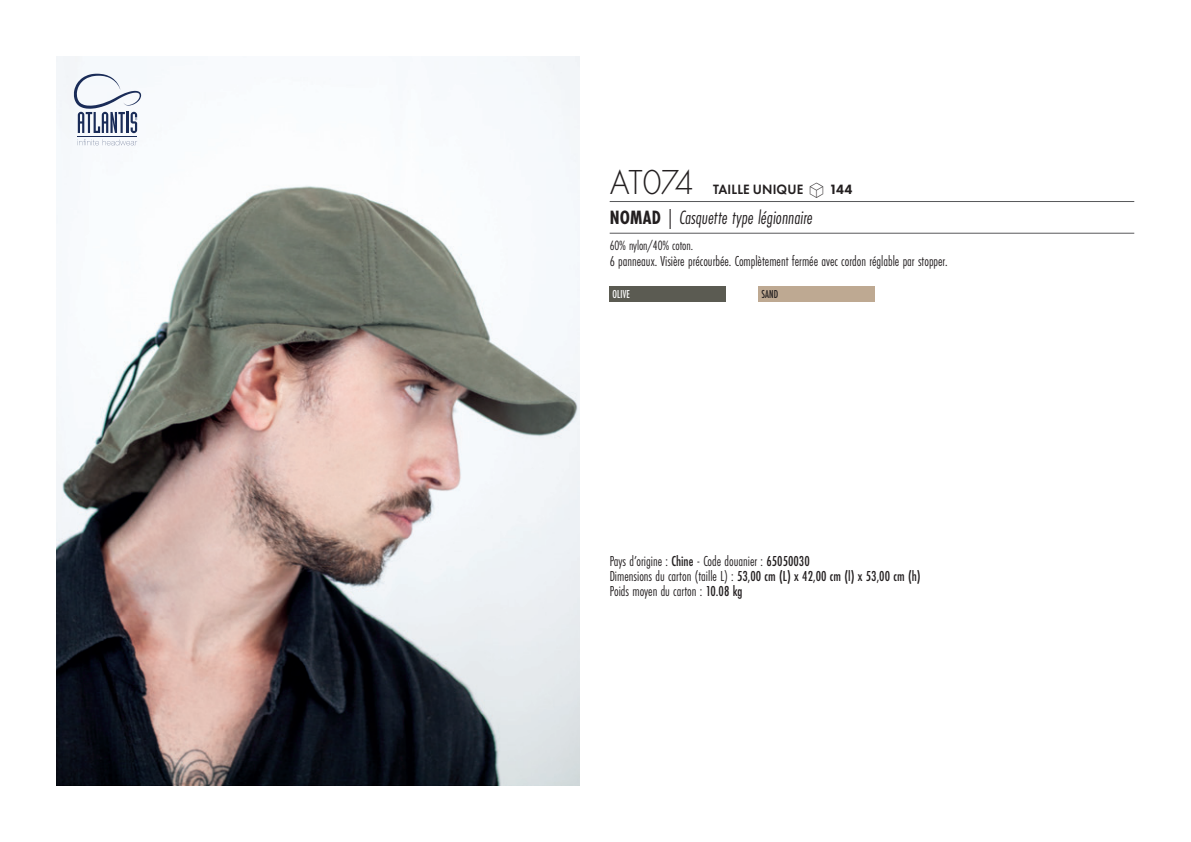
<style>
.page{position:relative;width:1191px;height:842px;background:#fff}
.page>*{position:absolute;margin:0;border:0;box-sizing:border-box;transform-origin:0 0}
.t1{font:300 36px "Futura PT";letter-spacing:-.035em;color:#231f20;scale:.95 1}
.t2{font:italic 20px "Futura PT Cond";color:#231f20;scale:.95 1}
.t3{font:15px "Futura PT Cond";color:#231f20;scale:.95 1}
.t4{font:500 15px "Futura PT Cond";color:#231f20;scale:.95 1}
.grammage_2020{font:14px "Futura PT Cond";letter-spacing:-.005em;color:#231f20;scale:.95 1}
.t5{font:600 14px "Futura PT";letter-spacing:.01em;color:#231f20;scale:.95 1}
.Coloris_nuancier_bla{font:500 12px "Futura PT Cond";letter-spacing:.01em;color:#fff;scale:.9 1}
.Coloris_nuancier{font:500 12px "Futura PT Cond";color:#231f20;scale:.9 1}
.s1{font-family:"Linotype Shapeshifter";font-weight:400;font-size:20px}
.s2{font-weight:800}
.s3{font-weight:700;font-style:normal}
.s4{font-weight:500}
.s5{font-weight:400}
</style>
<div class="page">
<img style="left:57px;top:57px;width:522px;height:728px">
<hr style="left:78px;top:136px;width:59px;height:1px;background:#1a2c58">
<svg style="left:78px;top:139px;width:59px;height:6px"></svg>
<svg style="left:74px;top:74px;width:67px;height:59px"></svg>
<div style="left:609px;top:286px;width:117px;height:16px;background:#5b5b52"></div>
<div style="left:758px;top:286px;width:116px;height:16px;background:#bea992"></div>
<hr style="left:609px;top:201px;width:525px;height:1px;background:#57585a">
<hr style="left:609px;top:233px;width:525px;height:1px;background:#57585a">
<p class="t1" style="left:610px;top:162px;width:90px">AT074</p>
<p class="t5" style="left:713px;top:181px;width:148px">TAILLE UNIQUE <span class="s1">S</span> <span class="s2">144</span></p>
<p class="t2" style="left:610px;top:206px;width:215px"><span class="s3">NOMAD</span> | Casquette type légionnaire</p>
<p class="grammage_2020" style="left:609px;top:238px;width:89px">60% nylon/40% coton.</p>
<p class="t3" style="left:609px;top:253px;width:357px">6 panneaux. Visière précourbée. Complètement fermée avec cordon réglable par stopper.</p>
<p class="Coloris_nuancier_bla" style="left:612px;top:287px;width:21px">OLIVE</p>
<p class="Coloris_nuancier" style="left:761px;top:287px;width:20px">SAND</p>
<p class="t3" style="left:609px;top:552px;width:212px">Pays d’origine : <span class="s4">Chine</span> - Code douanier : <span class="s4">65050030</span></p>
<p class="t4" style="left:609px;top:567px;width:329px"><span class="s5">Dimensions du carton (taille L) :</span> 53,00 cm (L) x 42,00 cm (l) x 53,00 cm (h)</p>
<p class="t3" style="left:609px;top:582px;width:141px">Poids moyen du carton : <span class="s4">10.08 kg</span></p>
</div>
